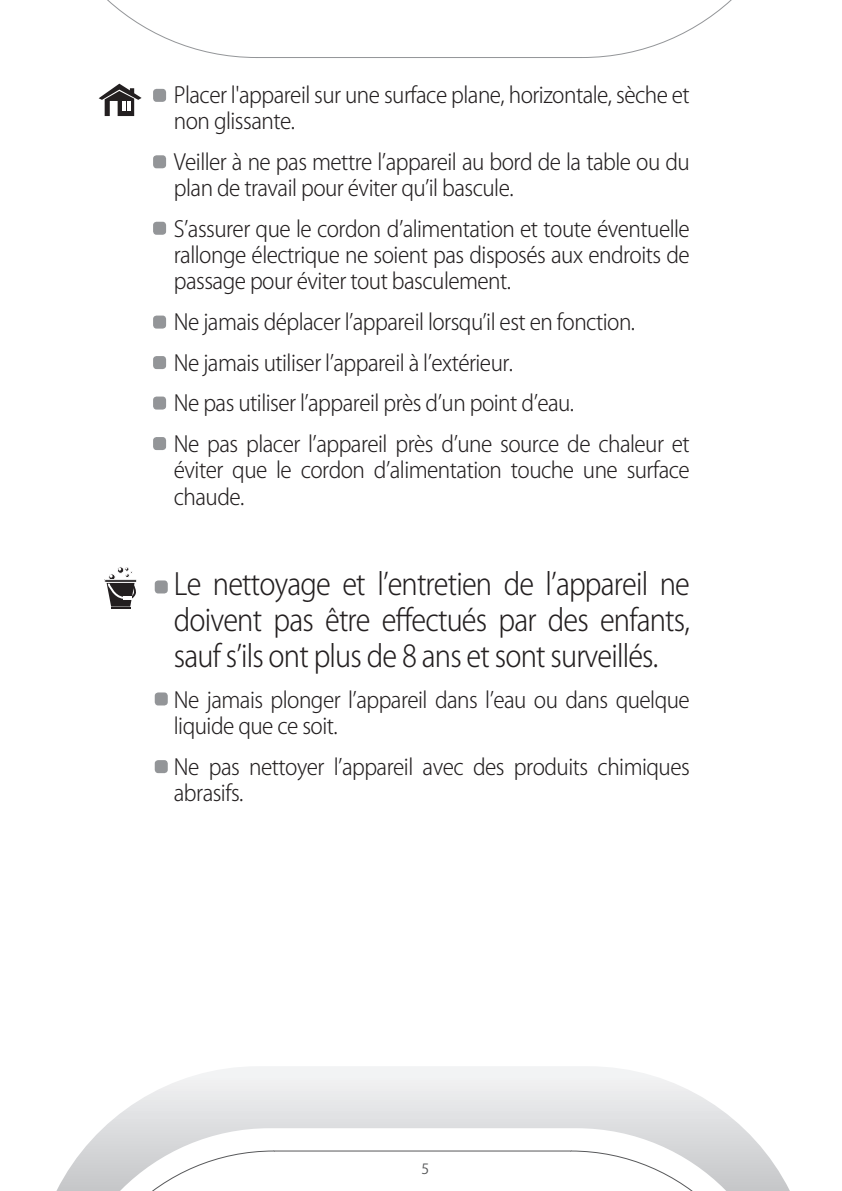
<style>
.page{position:relative;width:842px;height:1191px;background:#fff}
.page>*{position:absolute;margin:0;border:0;box-sizing:border-box;transform-origin:0 0}
.t1{font:300 30px/36px "Koz Go Pro";letter-spacing:-.03em;color:#231f20;text-align:justify;scale:.91 1}
.t2{font:300 22px/26.4px "Koz Go Pro";letter-spacing:-.025em;color:#231f20;scale:.95 1}
.t3{font:14px "Koz Go Pro";color:#57585a}
</style>
<div class="page">
<svg style="left:107px;top:0;width:625px;height:58px"></svg>
<svg style="left:56px;top:1066px;width:734px;height:125px"></svg>
<svg style="left:60px;top:1128px;width:726px;height:63px"></svg>
<svg style="left:70px;top:1150px;width:705px;height:41px"></svg>
<div style="left:153px;top:89px;width:13px;height:13px;background:#939598;border-radius:3px"></div>
<div style="left:153px;top:155px;width:13px;height:13px;background:#939598;border-radius:3px"></div>
<div style="left:153px;top:222px;width:13px;height:13px;background:#939598;border-radius:3px"></div>
<div style="left:153px;top:315px;width:13px;height:13px;background:#939598;border-radius:3px"></div>
<div style="left:153px;top:356px;width:13px;height:13px;background:#939598;border-radius:3px"></div>
<div style="left:153px;top:396px;width:13px;height:13px;background:#939598;border-radius:3px"></div>
<div style="left:153px;top:437px;width:13px;height:13px;background:#939598;border-radius:3px"></div>
<svg style="left:99px;top:84px;width:43px;height:32px"></svg>
<hr style="left:122px;top:101px;width:4px;height:10px;background:#fff">
<hr style="left:127px;top:101px;width:4px;height:10px;background:#fff">
<div style="left:104px;top:579px;width:33px;height:4px;border:1px solid #fff"></div>
<svg style="left:106px;top:567px;width:31px;height:41px"></svg>
<div style="left:155px;top:580px;width:13px;height:13px;background:#939598;border-radius:3px"></div>
<div style="left:155px;top:692px;width:13px;height:13px;background:#939598;border-radius:3px"></div>
<div style="left:155px;top:760px;width:13px;height:13px;background:#939598;border-radius:3px"></div>
<p class="t2" style="left:174px;top:81px;width:545px">Placer l'appareil sur une surface plane, horizontale, sèche et non glissante.</p>
<p class="t2" style="left:174px;top:148px;width:545px">Veiller à ne pas mettre l’appareil au bord de la table ou du plan de travail pour éviter qu’il bascule.</p>
<p class="t2" style="left:174px;top:215px;width:545px;text-align:justify">S’assurer que le cordon d’alimentation et toute éventuelle rallonge électrique ne soient pas disposés aux endroits de passage pour éviter tout basculement.</p>
<p class="t2" style="left:174px;top:302px;width:545px;line-height:40.6px">Ne jamais déplacer l’appareil lorsqu’il est en fonction.<br>Ne jamais utiliser l’appareil à l’extérieur.<br>Ne pas utiliser l’appareil près d’un point d’eau.<br>Ne pas placer l’appareil près d’une source de chaleur et</p>
<p class="t2" style="left:174px;top:457px;width:545px">éviter que le cordon d’alimentation touche une surface chaude.</p>
<h1 class="t1" style="left:174px;top:566px;width:568px">Le nettoyage et l’entretien de l’appareil ne doivent pas être effectués par des enfants, sauf s’ils ont plus de 8 ans et sont surveillés.</h1>
<p class="t2" style="left:174px;top:687px;width:545px">Ne jamais plonger l’appareil dans l’eau ou dans quelque liquide que ce soit.</p>
<p class="t2" style="left:174px;top:754px;width:545px">Ne pas nettoyer l’appareil avec des produits chimiques abrasifs.</p>
<p class="t3" style="left:421px;top:1159px;width:9px">5</p>
</div>
